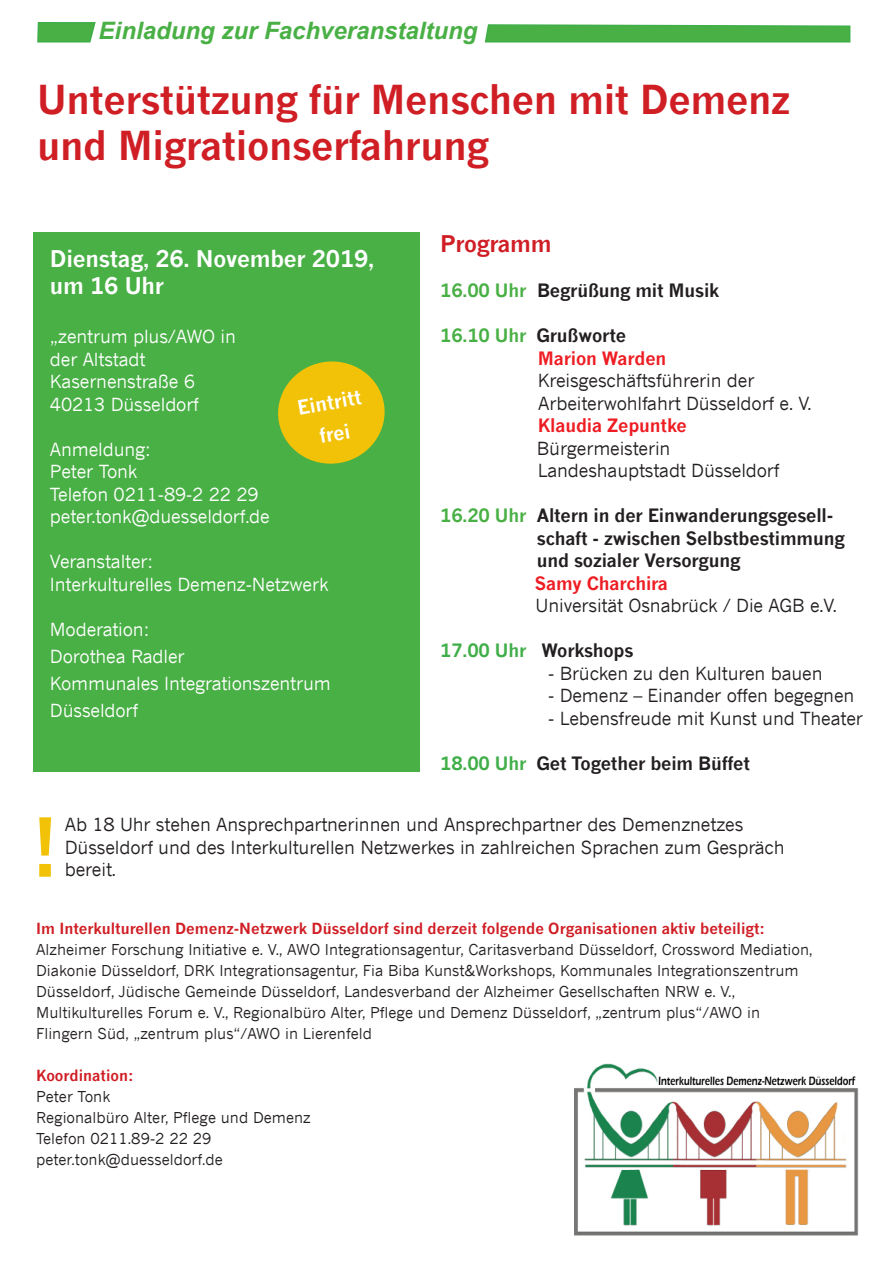
<style>
.page{position:relative;width:893px;height:1263px;background:#fff}
.page>*{position:absolute;margin:0;border:0;box-sizing:border-box;transform-origin:0 0}
.t1{font:700 79.5px "News Gothic";color:#f2c209}
.t2{font:700 39px/46.5px "News Gothic";letter-spacing:-.01em;color:#d01e25}
.t3{font:italic 700 24px "Arial";color:#49b045}
.t4{font:700 22.5px/27px "News Gothic";letter-spacing:-.01em;color:#fff}
.t5{font:700 22.5px "News Gothic";letter-spacing:-.01em;color:#d01e25}
.t6{font:700 19.5px "News Gothic";color:#fff}
.t7{font:18px/22.5px "News Gothic";letter-spacing:-.01em;color:#231f20}
.t8{font:18px/22.5px "News Gothic";letter-spacing:-.01em;color:#fff}
.t9{font:700 18px/22.5px "News Gothic";letter-spacing:-.01em;color:#231f20}
.t10{font:700 18px/22.5px "News Gothic";letter-spacing:-.01em;color:#ee1d23}
.t11{font:15px/21px "News Gothic";color:#231f20}
.s1{color:#49b045}
.s2{font-weight:700;color:#ee1d23}
.s3{font-weight:400;color:#231f20}
.s4{color:#ee1d23}
.s5{font-weight:400}
.s6{color:#40ae49}
.s7{font-weight:700;color:#d01e25}
</style>
<div class="page">
<div style="left:33px;top:233px;width:386px;height:539px;background:#49b045"></div>
<svg style="left:484px;top:24px;width:367px;height:19px;background:#55b554"></svg>
<svg style="left:37px;top:22px;width:59px;height:21px"></svg>
<svg style="left:278px;top:361px;width:107px;height:103px"></svg>
<img style="left:574px;top:1063px;width:285px;height:173px">
<p class="t3" style="left:99px;top:15px;width:380px">Einladung zur Fachveranstaltung</p>
<p class="t2" style="left:37px;top:75px;width:755px">Unterstützung für Menschen mit Demenz und Migrationserfahrung</p>
<p class="t4" style="left:50px;top:245px;width:326px">Dienstag, 26. November 2019, um 16 Uhr</p>
<p class="t8" style="left:50px;top:325px;width:188px">„zentrum plus/AWO in der Altstadt<br>Kasernenstraße 6<br>40213 Düsseldorf</p>
<p class="t8" style="left:50px;top:438px;width:102px">Anmeldung:<br>Peter Tonk</p>
<p class="t8" style="left:50px;top:483px;width:210px">Telefon 0211-89-2 22 29</p>
<p class="t8" style="left:50px;top:505px;width:221px">peter.tonk@duesseldorf.de</p>
<p class="t8" style="left:50px;top:550px;width:280px">Veranstalter:<br>Interkulturelles Demenz-Netzwerk</p>
<p class="t8" style="left:50px;top:616px;width:136px;line-height:27px">Moderation:<br>Dorothea Radler</p>
<p class="t8" style="left:50px;top:672px;width:282px">Kommunales Integrationszentrum</p>
<p class="t8" style="left:50px;top:699px;width:90px">Düsseldorf</p>
<p class="t6" style="left:295px;top:396px;width:66px;rotate:-10deg">Eintritt</p>
<p class="t6" style="left:317px;top:424px;width:33px;rotate:-10deg">frei</p>
<p class="t5" style="left:440px;top:229px;width:113px">Programm</p>
<p class="t9" style="left:440px;top:279px;width:281px"><span class="s1">16.00 Uhr</span> Begrüßung mit Musik</p>
<p class="t9" style="left:440px;top:324px;width:188px"><span class="s1">16.10 Uhr</span> Grußworte</p>
<p class="t7" style="left:538px;top:346px;width:275px"><span class="s2">Marion Warden<br></span>Kreisgeschäftsführerin der<br>Arbeiterwohlfahrt Düsseldorf e. V.</p>
<p class="t10" style="left:537px;top:414px;width:151px">Klaudia Zepuntke<br><span class="s3">Bürgermeisterin</span></p>
<p class="t7" style="left:538px;top:459px;width:243px">Landeshauptstadt Düsseldorf</p>
<p class="t9" style="left:535px;top:504px;width:311px;text-indent:-95px"><span class="s1">16.20 Uhr</span> Altern in der Einwanderungsgesell&shy;schaft - zwischen Selbstbestimmung und sozialer Versorgung<br><span class="s4">Samy Charchira<br></span><span class="s5">Universität Osnabrück / Die AGB e.V.</span></p>
<p class="t9" style="left:440px;top:639px;width:195px"><span class="s6">17.00 Uhr</span> Workshops</p>
<p class="t7" style="left:548px;top:661px;width:276px">- Brücken zu den Kulturen bauen</p>
<p class="t7" style="left:548px;top:684px;width:308px">- Demenz – Einander offen begegnen</p>
<p class="t7" style="left:548px;top:706px;width:316px">- Lebensfreude mit Kunst und Theater</p>
<p class="t9" style="left:440px;top:751px;width:311px"><span class="s6">18.00 Uhr</span> Get Together beim Büffet</p>
<p class="t1" style="left:31px;top:797px;width:31px">!</p>
<p class="t7" style="left:65px;top:813px;width:721px">Ab 18 Uhr stehen Ansprechpartnerinnen und Ansprechpartner des Demenznetzes<br>Düsseldorf und des Interkulturellen Netzwerkes in zahlreichen Sprachen zum Gespräch</p>
<p class="t7" style="left:65px;top:858px;width:53px">bereit.</p>
<p class="t11" style="left:36px;top:918px;width:778px"><span class="s7">Im Interkulturellen Demenz-Netzwerk Düsseldorf sind derzeit folgende Organisationen aktiv beteiligt:<br></span>Alzheimer Forschung Initiative e. V., AWO Integrationsagentur, Caritasverband Düsseldorf, Crossword Mediation, Diakonie Düsseldorf, DRK Integrationsagentur, Fia Biba Kunst&amp;Workshops, Kommunales Integrationszentrum Düsseldorf, Jüdische Gemeinde Düsseldorf, Landesverband der Alzheimer Gesellschaften NRW e. V., Multikulturelles Forum e. V., Regionalbüro Alter, Pflege und Demenz Düsseldorf, „zentrum plus“/AWO in Flingern Süd, „zentrum plus“/AWO in Lierenfeld</p>
<p class="t11" style="left:36px;top:1065px;width:276px"><span class="s7">Koordination:<br></span>Peter Tonk<br>Regionalbüro Alter, Pflege und Demenz</p>
<p class="t11" style="left:36px;top:1128px;width:188px">Telefon 0211.89-2 22 29 peter.tonk@duesseldorf.de</p>
</div>
